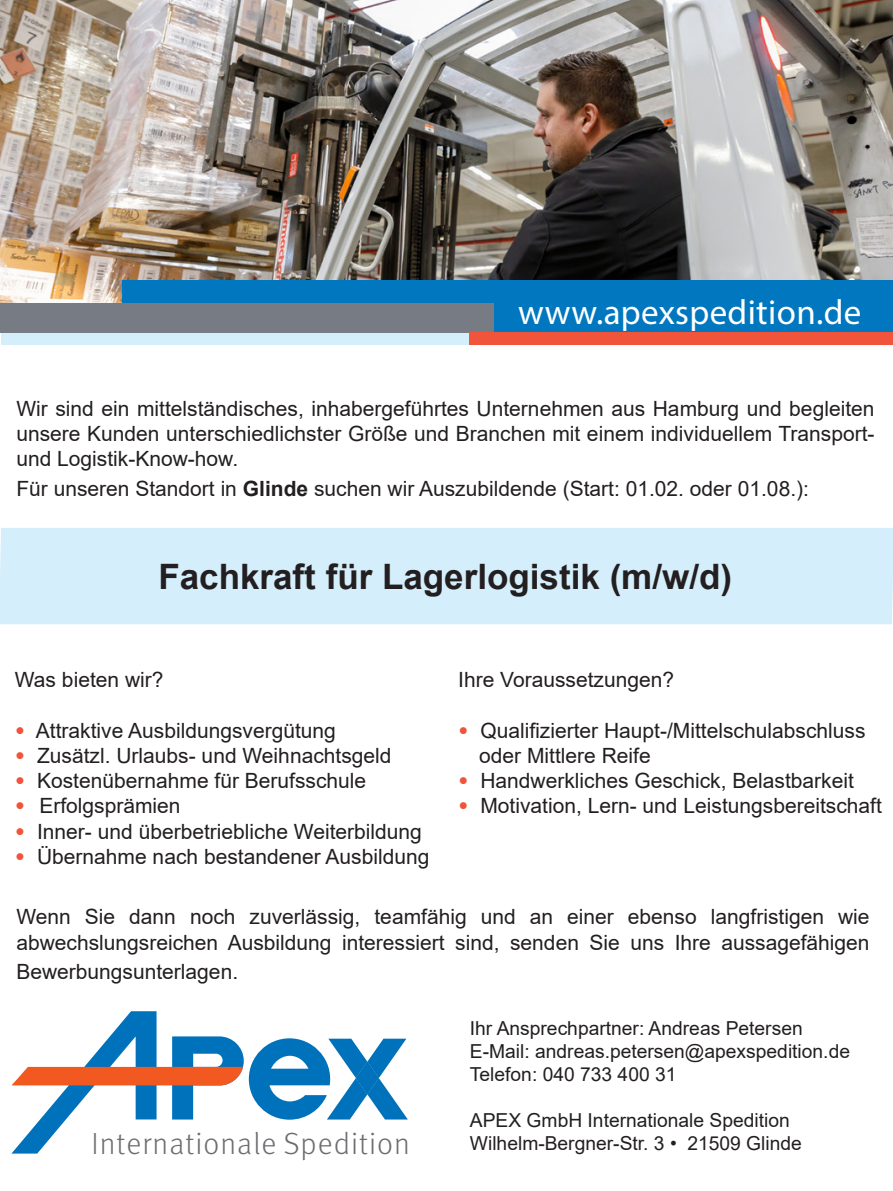
<style>
.page{position:relative;width:893px;height:1191px;background:#fff}
.page>*{position:absolute;margin:0;border:0;box-sizing:border-box;transform-origin:0 0}
.t1{font:700 35px "Arial";color:#231f20}
.t2{font:35px "Myriad Pro";letter-spacing:.01em;color:#fff}
.t3{font:300 30.45px "Meta";letter-spacing:.035em;color:#6c6d70}
.t4{font:21px/25.2px "Arial";color:#231f20;text-align:justify}
.t5{font:19.25px "Arial";color:#231f20}
.s1{font-weight:700}
.s2{font-weight:900;color:#f0543a}
</style>
<div class="page">
<div style="left:2px;top:333px;width:891px;height:12px;background:#d4effb"></div>
<img style="left:0;top:0;width:893px;height:303px">
<div style="left:122px;top:280px;width:771px;height:53px;background:#0077bf"></div>
<div style="left:0;top:303px;width:494px;height:30px;background:#777b83"></div>
<div style="left:470px;top:333px;width:423px;height:12px;background:#f0543a"></div>
<div style="left:0;top:528px;width:893px;height:96px;background:#d4effb"></div>
<svg style="left:11px;top:1011px;width:397px;height:142px"></svg>
<p class="t2" style="left:518px;top:291px;width:345px">www.apexspedition.de</p>
<p class="t4" style="left:16px;top:395px;width:860px">Wir sind ein mittelständisches, inhabergeführtes Unternehmen aus Hamburg und begleiten unsere Kunden unterschiedlichster Größe und Branchen mit einem individuellem Transport&shy;und Logistik-Know-how.</p>
<p class="t4" style="left:16px;top:475px;width:794px">Für unseren Standort in <span class="s1">Glinde</span> suchen wir Auszubildende (Start: 01.02. oder 01.08.):</p>
<p class="t1" style="left:158px;top:552px;width:575px">Fachkraft für Lagerlogistik (m/w/d)</p>
<p class="t4" style="left:15px;top:667px;width:150px">Was bieten wir?</p>
<p class="t4" style="left:15px;top:717px;width:322px"><span class="s2">•</span> Attraktive Ausbildungsvergütung</p>
<p class="t4" style="left:15px;top:743px;width:378px"><span class="s2">•</span> Zusätzl. Urlaubs- und Weihnachtsgeld</p>
<p class="t4" style="left:15px;top:768px;width:353px"><span class="s2">•</span> Kostenübernahme für Berufsschule</p>
<p class="t4" style="left:15px;top:793px;width:167px"><span class="s2">•</span> Erfolgsprämien</p>
<p class="t4" style="left:15px;top:818px;width:408px"><span class="s2">•</span> Inner- und überbetriebliche Weiterbildung</p>
<p class="t4" style="left:15px;top:843px;width:416px"><span class="s2">•</span> Übernahme nach bestandener Ausbildung</p>
<p class="t4" style="left:458px;top:667px;width:217px">Ihre Voraussetzungen?</p>
<p class="t4" style="left:458px;top:717px;width:409px"><span class="s2">•</span> Qualifizierter Haupt-/Mittelschulabschluss</p>
<p class="t4" style="left:479px;top:743px;width:173px">oder Mittlere Reife</p>
<p class="t4" style="left:458px;top:768px;width:397px"><span class="s2">•</span> Handwerkliches Geschick, Belastbarkeit</p>
<p class="t4" style="left:458px;top:793px;width:425px"><span class="s2">•</span> Motivation, Lern- und Leistungsbereitschaft</p>
<p class="t4" style="left:16px;top:904px;width:855px">Wenn Sie dann noch zuverlässig, teamfähig und an einer ebenso langfristigen wie</p>
<p class="t4" style="left:16px;top:929px;width:855px">abwechslungsreichen Ausbildung interessiert sind, senden Sie uns Ihre aussagefähigen</p>
<p class="t4" style="left:16px;top:959px;width:223px">Bewerbungsunterlagen.</p>
<p class="t3" style="left:91px;top:1125px;width:320px">Internationale Spedition</p>
<p class="t5" style="left:470px;top:1014px;width:334px">Ihr Ansprechpartner: Andreas Petersen</p>
<p class="t5" style="left:470px;top:1038px;width:382px">E-Mail: andreas.petersen@apexspedition.de</p>
<p class="t5" style="left:470px;top:1061px;width:208px">Telefon: 040 733 400 31</p>
<p class="t5" style="left:470px;top:1107px;width:321px">APEX GmbH Internationale Spedition</p>
<p class="t5" style="left:470px;top:1130px;width:333px">Wilhelm-Bergner-Str. 3 • 21509 Glinde</p>
</div>
